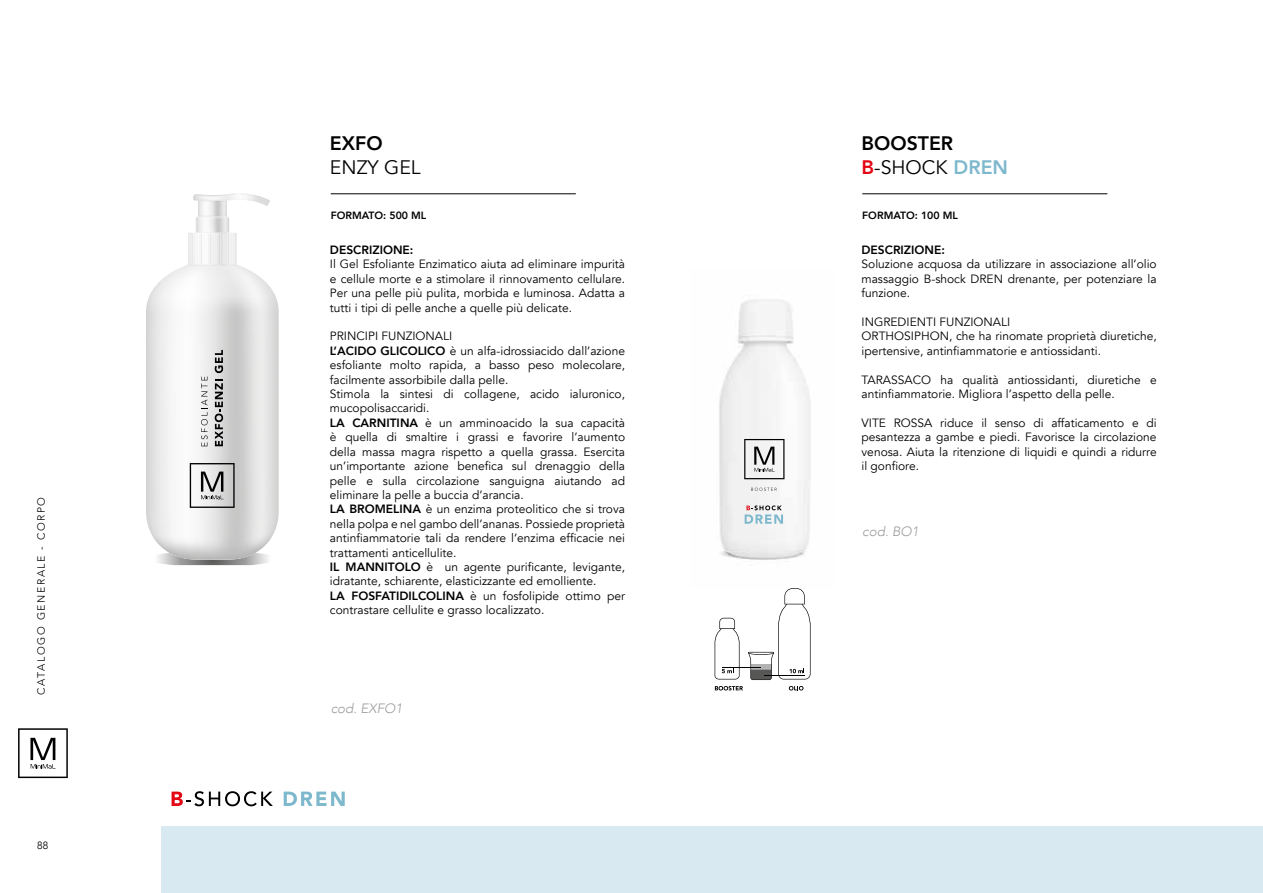
<style>
.page{position:relative;width:1263px;height:893px;background:#fff}
.page>*{position:absolute;margin:0;border:0;box-sizing:border-box;transform-origin:0 0}
.t1{font:800 19.5px/23.4px "Avenir";color:#000}
.t2{font:19.5px "Avenir";color:#000}
.t3{font:italic 300 13.5px "Avenir";color:#9d9d9c}
.t4{font:12px/14.4px "Avenir";color:#000;text-align:justify}
.t5{font:800 12px "Avenir";color:#000}
.t6{font:800 10.5px "Avenir";color:#000}
.t7{font:300 10.5px "Avenir";letter-spacing:.15em;color:#000}
.s1{color:#e30613}
.s2{font-weight:400}
.s3{color:#7eb8cd}
.s4{font-weight:800}
</style>
<div class="page">
<div style="left:162px;top:826px;width:1101px;height:67px;background:#d8e9f1"></div>
<svg style="left:172px;top:791px;width:101px;height:15px"></svg>
<svg style="left:284px;top:792px;width:61px;height:14px"></svg>
<hr style="left:331px;top:193px;width:245px;height:1px;background:#000">
<hr style="left:862px;top:193px;width:245px;height:1px;background:#000">
<svg style="left:158px;top:560px;width:110px;height:5px"></svg>
<img style="left:146px;top:264px;width:133px;height:296px">
<img style="left:198px;top:206px;width:29px;height:11px">
<img style="left:196px;top:217px;width:33px;height:16px">
<img style="left:188px;top:233px;width:49px;height:31px">
<img style="left:189px;top:234px;width:1px;height:30px">
<img style="left:190px;top:234px;width:1px;height:30px">
<img style="left:192px;top:234px;width:1px;height:30px">
<img style="left:193px;top:234px;width:1px;height:30px">
<img style="left:195px;top:234px;width:1px;height:30px">
<img style="left:196px;top:234px;width:1px;height:30px">
<img style="left:198px;top:234px;width:1px;height:30px">
<img style="left:199px;top:234px;width:1px;height:30px">
<img style="left:201px;top:234px;width:1px;height:30px">
<img style="left:202px;top:234px;width:1px;height:30px">
<img style="left:204px;top:234px;width:1px;height:30px">
<img style="left:205px;top:234px;width:1px;height:30px">
<img style="left:207px;top:234px;width:1px;height:30px">
<img style="left:208px;top:234px;width:1px;height:30px">
<img style="left:210px;top:234px;width:1px;height:30px">
<img style="left:211px;top:234px;width:1px;height:30px">
<img style="left:213px;top:234px;width:1px;height:30px">
<img style="left:214px;top:234px;width:1px;height:30px">
<img style="left:216px;top:234px;width:1px;height:30px">
<img style="left:217px;top:234px;width:1px;height:30px">
<img style="left:219px;top:234px;width:1px;height:30px">
<img style="left:220px;top:234px;width:1px;height:30px">
<img style="left:222px;top:234px;width:1px;height:30px">
<img style="left:223px;top:234px;width:1px;height:30px">
<img style="left:225px;top:234px;width:1px;height:30px">
<img style="left:226px;top:234px;width:1px;height:30px">
<img style="left:228px;top:234px;width:1px;height:30px">
<img style="left:229px;top:234px;width:1px;height:30px">
<img style="left:231px;top:234px;width:1px;height:30px">
<img style="left:232px;top:234px;width:1px;height:30px">
<img style="left:234px;top:234px;width:1px;height:30px">
<img style="left:235px;top:234px;width:1px;height:30px">
<img style="left:193px;top:193px;width:77px;height:13px">
<svg style="left:201px;top:376px;width:7px;height:70px"></svg>
<svg style="left:215px;top:379px;width:8px;height:67px"></svg>
<svg style="left:215px;top:350px;width:8px;height:23px"></svg>
<svg style="left:190px;top:463px;width:45px;height:45px"></svg>
<svg style="left:18px;top:728px;width:50px;height:50px"></svg>
<img style="left:719px;top:299px;width:92px;height:263px">
<svg style="left:744px;top:439px;width:40px;height:40px"></svg>
<svg style="left:751px;top:488px;width:26px;height:3px"></svg>
<svg style="left:745px;top:505px;width:38px;height:19px"></svg>
<hr style="left:722px;top:667px;width:39px;height:1px;background:#000">
<svg style="left:715px;top:618px;width:24px;height:61px"></svg>
<svg style="left:715px;top:686px;width:28px;height:4px"></svg>
<svg style="left:789px;top:686px;width:14px;height:4px"></svg>
<svg style="left:748px;top:588px;width:62px;height:92px"></svg>
<p class="t7" style="left:35px;top:695px;width:199px;rotate:-90deg">CATALOGO GENERALE - CORPO</p>
<p class="t7" style="left:37px;top:839px;width:12px">88</p>
<h1 class="t1" style="left:330px;top:132px;width:54px">EXFO</h1>
<h1 class="t2" style="left:330px;top:155px;width:92px">ENZY GEL</h1>
<h1 class="t1" style="left:861px;top:132px;width:148px">BOOSTER<br><span class="s1">B</span><span class="s2">-SHOCK</span> <span class="s3">DREN</span></h1>
<p class="t6" style="left:331px;top:207px;width:97px">FORMATO: 500 ML</p>
<p class="t6" style="left:862px;top:207px;width:97px">FORMATO: 100 ML</p>
<p class="t5" style="left:330px;top:241px;width:85px">DESCRIZIONE:</p>
<p class="t4" style="left:330px;top:257px;width:297px">Il Gel Esfoliante Enzimatico aiuta ad eliminare impurità e cellule morte e a stimolare il rinnovamento cellulare.<br>Per una pelle più pulita, morbida e luminosa. Adatta a tutti i tipi di pelle anche a quelle più delicate.</p>
<p class="t4" style="left:330px;top:329px;width:297px;text-align:left">PRINCIPI FUNZIONALI<br><span class="s4">L’ACIDO GLICOLICO</span> è un alfa-idrossiacido dall’azione esfoliante molto rapida, a basso peso molecolare, facilmente assorbibile dalla pelle.<br>Stimola la sintesi di collagene, acido ialuronico, mucopolisaccaridi.<br><span class="s4">LA CARNITINA</span> è un amminoacido la sua capacità è quella di smaltire i grassi e favorire l’aumento della massa magra rispetto a quella grassa. Esercita un’importante azione benefica sul drenaggio della pelle e sulla circolazione sanguigna aiutando ad eliminare la pelle a buccia d’arancia.<br><span class="s4">LA BROMELINA</span> è un enzima proteolitico che si trova nella polpa e nel gambo dell’ananas. Possiede proprietà antinfiammatorie tali da rendere l‘enzima efficacie nei trattamenti anticellulite.<br><span class="s4">IL MANNITOLO</span> è un agente purificante, levigante, idratante, schiarente, elasticizzante ed emolliente.<br><span class="s4">LA FOSFATIDILCOLINA</span> è un fosfolipide ottimo per contrastare cellulite e grasso localizzato.</p>
<p class="t5" style="left:861px;top:241px;width:85px">DESCRIZIONE:</p>
<p class="t4" style="left:861px;top:257px;width:297px">Soluzione acquosa da utilizzare in associazione all’olio massaggio B-shock DREN drenante, per potenziare la funzione.</p>
<p class="t4" style="left:861px;top:315px;width:297px;text-align:left">INGREDIENTI FUNZIONALI<br>ORTHOSIPHON, che ha rinomate proprietà diuretiche, ipertensive, antinfiammatorie e antiossidanti.</p>
<p class="t4" style="left:861px;top:373px;width:297px">TARASSACO ha qualità antiossidanti, diuretiche e antinfiammatorie. Migliora l’aspetto della pelle.</p>
<p class="t4" style="left:861px;top:416px;width:297px">VITE ROSSA riduce il senso di affaticamento e di pesantezza a gambe e piedi. Favorisce la circolazione venosa. Aiuta la ritenzione di liquidi e quindi a ridurre il gonfiore.</p>
<p class="t3" style="left:862px;top:524px;width:58px">cod. BO1</p>
<p class="t3" style="left:331px;top:700px;width:73px">cod. EXFO1</p>
</div>
